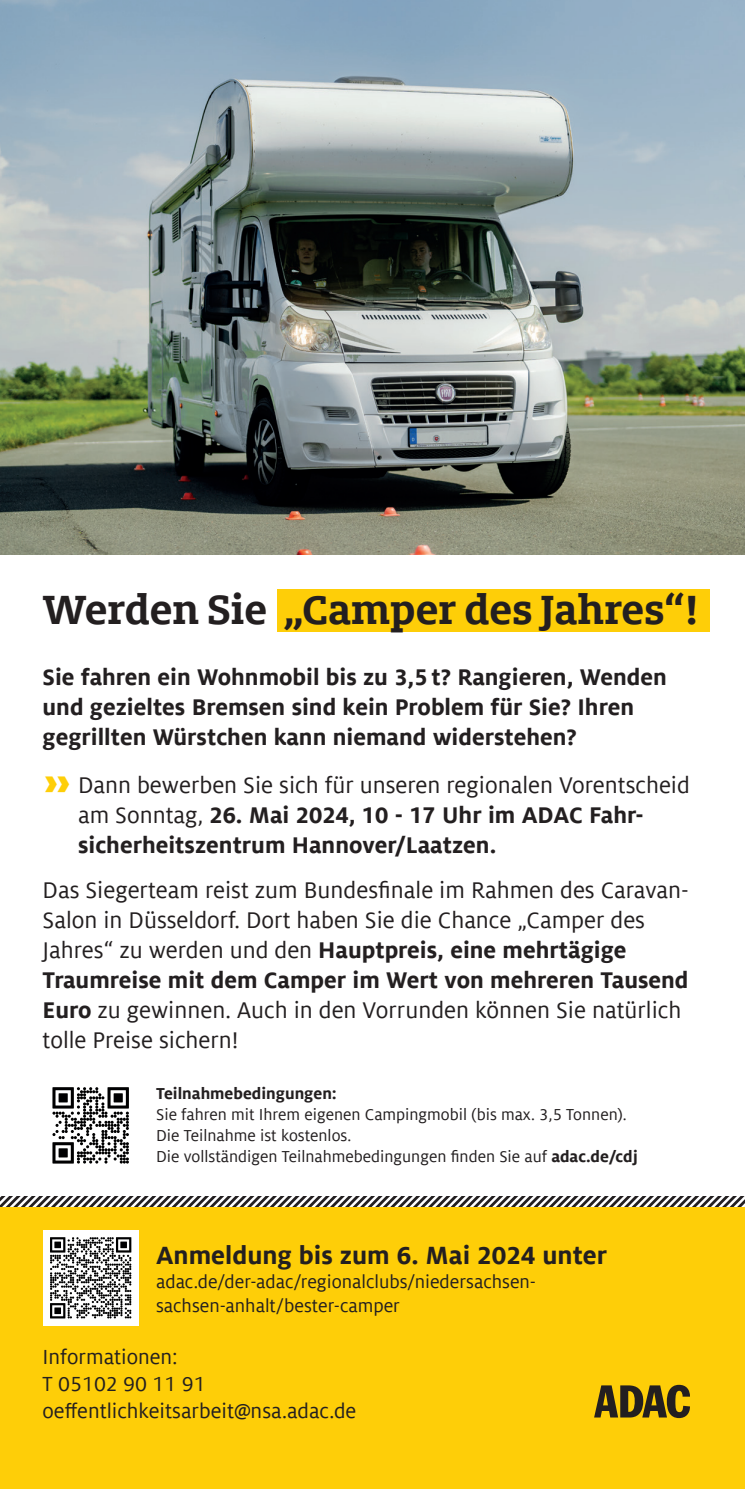
<style>
.page{position:relative;width:745px;height:1489px;background:#fff}
.page>*{position:absolute;margin:0;border:0;box-sizing:border-box;transform-origin:0 0}
.t1{font:700 45px "Milo Slab ADAC";color:#231f20}
.t2{font:900 40px "Milo Slab ADAC";color:#fece08}
.t3{font:700 27.5px "Milo ADAC Offc";color:#231f20}
.t4{font:25px/30px "Milo ADAC Offc";color:#231f20}
.t5{font:700 25px/30px "Milo ADAC Offc";color:#231f20}
.t6{font:22.5px/27px "Milo ADAC Offc";color:#231f20}
.t7{font:20px/24px "Milo ADAC Offc";color:#231f20}
.t8{font:17.5px/21px "Milo ADAC Offc";color:#231f20}
.t9{font:700 17.5px "Milo ADAC Offc";color:#231f20}
.s1{font-weight:400}
.s2{font-weight:700}
</style>
<div class="page">
<img style="left:0;top:0;width:744px;height:555px">
<svg style="left:0;top:1196px;width:744px;height:10px"></svg>
<div style="left:0;top:1206px;width:744px;height:282px;background:#fece08"></div>
<svg style="left:594px;top:1384px;width:95px;height:33px"></svg>
<div style="left:276px;top:589px;width:433px;height:43px;background:#fece08"></div>
<div style="left:43px;top:1229px;width:95px;height:96px;background:#fff"></div>
<svg style="left:50px;top:1237px;width:81px;height:81px"></svg>
<svg style="left:52px;top:1087px;width:77px;height:76px"></svg>
<h1 class="t1" style="left:43px;top:581px;width:657px">Werden Sie „Camper des Jahres“!</h1>
<p class="t5" style="left:43px;top:661px;width:625px">Sie fahren ein Wohnmobil bis zu 3,5 t? Rangieren, Wenden und gezieltes Bremsen sind kein Problem für Sie? Ihren gegrillten Würstchen kann niemand widerstehen?</p>
<p class="t5" style="left:78px;top:769px;width:613px"><span class="s1">Dann bewerben Sie sich für unseren regionalen Vorentscheid am Sonntag,</span> 26. Mai 2024, 10 - 17 Uhr im ADAC Fahr&shy;sicherheitszentrum Hannover/Laatzen.</p>
<p class="t4" style="left:43px;top:875px;width:647px">Das Siegerteam reist zum Bundesfinale im Rahmen des Caravan-Salon in Düsseldorf. Dort haben Sie die Chance „Camper des Jahres“ zu werden und den <span class="s2">Hauptpreis, eine mehrtägige Traumreise mit dem Camper im Wert von mehreren Tausend Euro</span> zu gewinnen. Auch in den Vorrunden können Sie natürlich tolle Preise sichern!</p>
<p class="t9" style="left:156px;top:1083px;width:182px">Teilnahmebedingungen:</p>
<p class="t8" style="left:156px;top:1103px;width:483px">Sie fahren mit Ihrem eigenen Campingmobil (bis max. 3,5 Tonnen).<br>Die Teilnahme ist kostenlos.<br>Die vollständigen Teilnahmebedingungen finden Sie auf <span class="s2">adac.de/cdj</span></p>
<h2 class="t2" style="left:44px;top:753px;width:27px">››</h2>
<p class="t3" style="left:156px;top:1239px;width:452px">Anmeldung bis zum 6. Mai 2024 unter</p>
<p class="t7" style="left:156px;top:1269px;width:381px">adac.de/der-adac/regionalclubs/niedersachsen&shy;sachsen-anhalt/bester-camper</p>
<p class="t6" style="left:43px;top:1343px;width:315px">Informationen:<br>T 05102 90 11 91 oeffentlichkeitsarbeit@nsa.adac.de</p>
</div>
